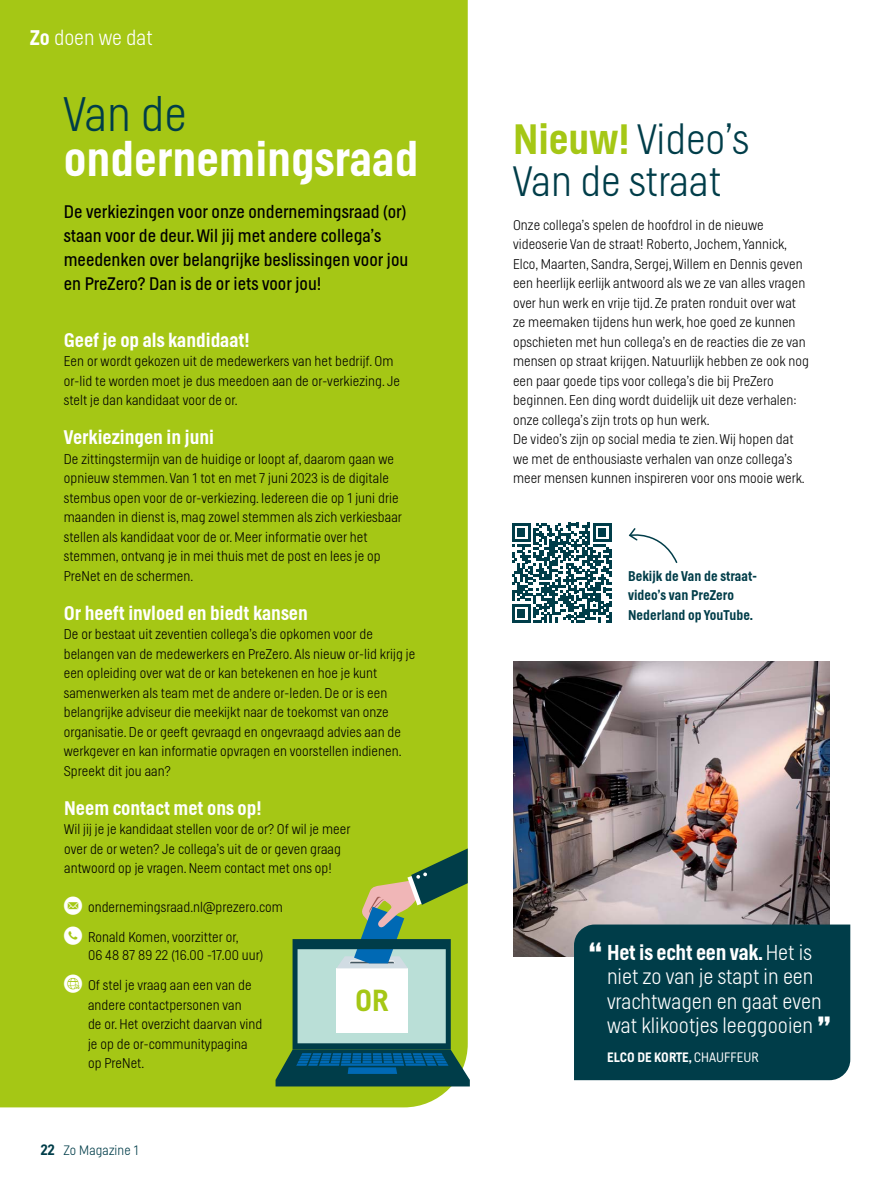
<style>
.page{position:relative;width:893px;height:1191px;background:#fff}
.page>*{position:absolute;margin:0;border:0;box-sizing:border-box;transform-origin:0 0}
.t1{font:500 48px "Helsinki";color:#fff}
.t2{font:100 48px "Helsinki";color:#003d49}
.t3{font:100 42px/42px "Helsinki";color:#003d49}
.t4{font:900 30.3px "Helsinki";color:#fff}
.t5{font:500 30.15px "Helsinki";color:#a5c715}
.t6{font:100 21.3px/24.3px "Helsinki";color:#fff}
.t7{font:100 21px "Helsinki";color:#fff}
.t8{font:500 19.5px "Helsinki";color:#fff}
.t9{font:300 18px/24px "Helsinki";color:#000}
.t10{font:500 15px "Helsinki";color:#003d49}
.t11{font:100 13.95px/19.5px "Helsinki";letter-spacing:.005em;color:#000}
.t12{font:500 13.95px/19.5px "Helsinki";letter-spacing:.005em;color:#003d49}
.t13{font:500 13.5px "Helsinki";letter-spacing:.005em;color:#fff}
.t14{font:100 13.5px "Helsinki";letter-spacing:.01em;color:#003d49}
.s1{font-weight:500}
.s2{font-family:"ru socialmediaiconen";font-weight:400;font-size:18px;color:#fff}
.s3{font-weight:500;color:#a5c715}
.s4{font-weight:200}
</style>
<div class="page">
<div style="left:0;top:0;width:468px;height:1107px;background:#a5c715"></div>
<svg style="left:276px;top:848px;width:194px;height:238px;background:#86ad6f"></svg>
<svg style="left:512px;top:523px;width:100px;height:100px"></svg>
<svg style="left:628px;top:528px;width:50px;height:35px"></svg>
<img style="left:513px;top:662px;width:316px;height:294px">
<div style="left:574px;top:924px;width:276px;height:156px;background:#003d49"></div>
<h3 class="t7" style="left:30px;top:26px;width:124px"><span class="s1">Zo</span> doen we dat</h3>
<h1 class="t2" style="left:64px;top:86px;width:124px">Van de</h1>
<h1 class="t1" style="left:64px;top:131px;width:356px">ondernemingsraad</h1>
<p class="t9" style="left:64px;top:199px;width:346px">De verkiezingen voor onze ondernemingsraad (or) staan voor de deur. Wil jij met andere collega’s meedenken over belangrijke beslissingen voor jou en PreZero? Dan is de or iets voor jou!</p>
<h3 class="t8" style="left:64px;top:328px;width:188px">Geef je op als kandidaat!</h3>
<p class="t11" style="left:64px;top:351px;width:338px">Een or wordt gekozen uit de medewerkers van het bedrijf. Om or-lid te worden moet je dus meedoen aan de or-verkiezing. Je stelt je dan kandidaat voor de or.</p>
<h3 class="t8" style="left:64px;top:426px;width:152px">Verkiezingen in juni</h3>
<p class="t11" style="left:64px;top:449px;width:340px">De zittingstermijn van de huidige or loopt af, daarom gaan we opnieuw stemmen. Van 1 tot en met 7 juni 2023 is de digitale stembus open voor de or-verkiezing. Iedereen die op 1 juni drie maanden in dienst is, mag zowel stemmen als zich verkiesbaar stellen als kandidaat voor de or. Meer informatie over het stemmen, ontvang je in mei thuis met de post en lees je op PreNet en de schermen.</p>
<h3 class="t8" style="left:64px;top:601px;width:246px">Or heeft invloed en biedt kansen</h3>
<p class="t11" style="left:64px;top:624px;width:353px">De or bestaat uit zeventien collega’s die opkomen voor de belangen van de medewerkers en PreZero. Als nieuw or-lid krijg je een opleiding over wat de or kan betekenen en hoe je kunt samenwerken als team met de andere or-leden. De or is een belangrijke adviseur die meekijkt naar de toekomst van onze organisatie. De or geeft gevraagd en ongevraagd advies aan de werkgever en kan informatie opvragen en voorstellen indienen.<br>Spreekt dit jou aan?</p>
<h3 class="t8" style="left:64px;top:796px;width:199px">Neem contact met ons op!</h3>
<p class="t11" style="left:64px;top:819px;width:288px">Wil jij je je kandidaat stellen voor de or? Of wil je meer over de or weten? Je collega’s uit de or geven graag antwoord op je vragen. Neem contact met ons op!</p>
<p class="t11" style="left:64px;top:892px;width:220px;line-height:30px"><span class="s2">e</span> ondernemingsraad.nl@prezero.com<br><span class="s2">T</span> Ronald Komen, voorzitter or,</p>
<p class="t11" style="left:64px;top:940px;width:201px;line-height:30px;text-indent:24px">06 48 87 89 22 (16.00 -17.00 uur)<br><span class="s2">W</span> Of stel je vraag aan een van de</p>
<p class="t11" style="left:88px;top:995px;width:176px">andere contactpersonen van<br>de or. Het overzicht daarvan vind je op de or-communitypagina op PreNet.</p>
<h3 class="t5" style="left:355px;top:982px;width:35px">OR</h3>
<p class="t10" style="left:41px;top:1140px;width:16px">22</p>
<p class="t14" style="left:64px;top:1142px;width:76px">Zo Magazine 1</p>
<h2 class="t3" style="left:513px;top:117px;width:237px"><span class="s3">Nieuw!</span> Video’s<br>Van de straat</h2>
<p class="t11" style="left:513px;top:215px;width:297px">Onze collega’s spelen de hoofdrol in de nieuwe videoserie Van de straat! Roberto, Jochem, Yannick, Elco, Maarten, Sandra, Sergej, Willem en Dennis geven een heerlijk eerlijk antwoord als we ze van alles vragen over hun werk en vrije tijd. Ze praten ronduit over wat ze meemaken tijdens hun werk, hoe goed ze kunnen opschieten met hun collega’s en de reacties die ze van mensen op straat krijgen. Natuurlijk hebben ze ook nog een paar goede tips voor collega’s die bij PreZero beginnen. Een ding wordt duidelijk uit deze verhalen: onze collega’s zijn trots op hun werk.<br>De video’s zijn op social media te zien. Wij hopen dat we met de enthousiaste verhalen van onze collega’s meer mensen kunnen inspireren voor ons mooie werk.</p>
<p class="t12" style="left:628px;top:566px;width:130px">Bekijk de Van de straat&shy;video’s van PreZero<br>Nederland op YouTube.</p>
<h3 class="t4" style="left:589px;top:936px;width:13px">“</h3>
<h3 class="t6" style="left:607px;top:940px;width:216px"><span class="s1">Het is echt een vak.</span> Het is niet zo van je stapt in een vrachtwagen en gaat even wat klikootjes leeggooien</h3>
<h3 class="t4" style="left:830px;top:1031px;width:13px;rotate:-180deg">“</h3>
<p class="t13" style="left:607px;top:1049px;width:153px">ELCO DE KORTE, <span class="s4">CHAUFFEUR</span></p>
</div>
